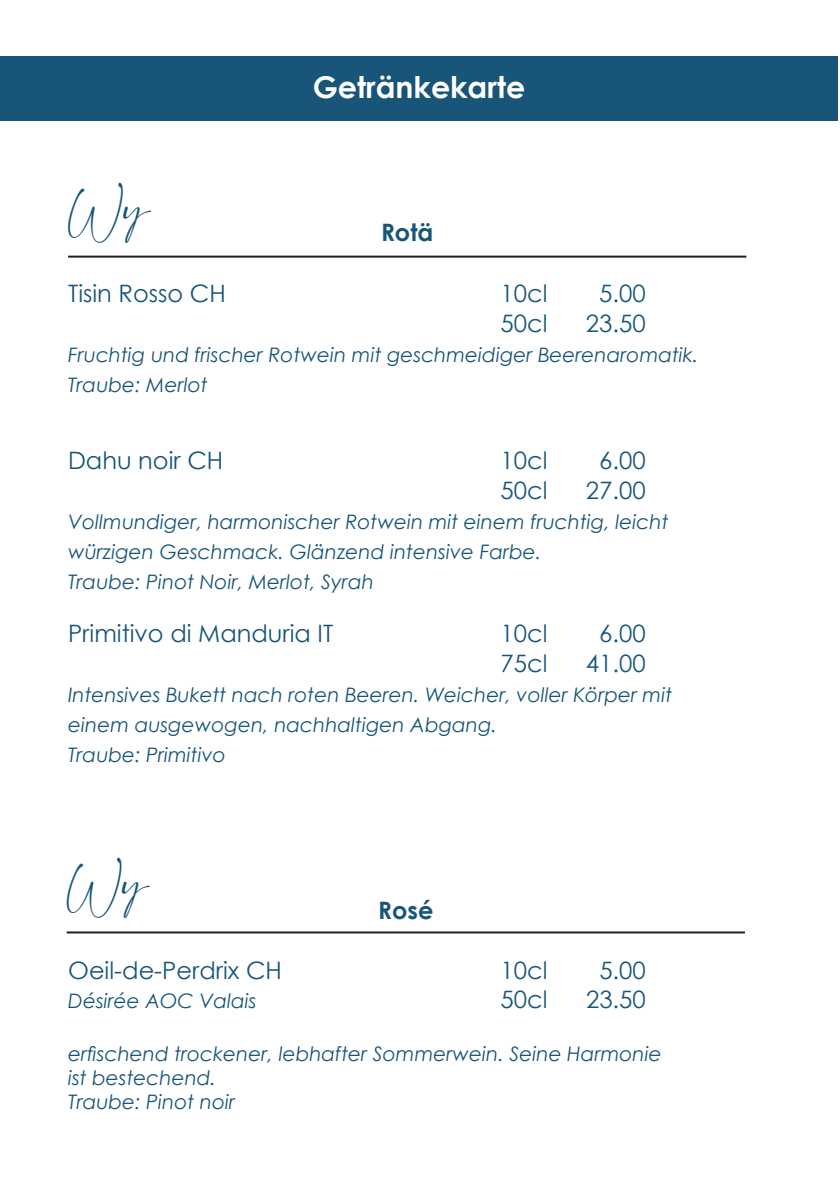
<style>
.page{position:relative;width:840px;height:1191px;background:#fff}
.page>*{position:absolute;margin:0;border:0;box-sizing:border-box;transform-origin:0 0}
.t1{font:700 30px "Century Gothic";color:#fff}
.t2{font:30px "Amalfi Coast";color:#175579}
.t3{font:24px "Century Gothic";color:#175579}
.t4{font:24px "Century Gothic";color:#185579}
.t5{font:700 24px "Century Gothic";color:#175579}
.t6{font:italic 20px/30px "Century Gothic";color:#175579}
.t7{font:italic 20px/24px "Century Gothic";color:#185579}
</style>
<div class="page">
<div style="left:0;top:57px;width:837px;height:64px;background:#185579"></div>
<hr style="left:68px;top:256px;width:678px;height:2px;background:#231f20">
<hr style="left:67px;top:931px;width:677px;height:2px;background:#231f20">
<h1 class="t2" style="left:68px;top:191px;width:84px">Wy</h1>
<h1 class="t1" style="left:312px;top:64px;width:214px">Getränkekarte</h1>
<p class="t5" style="left:381px;top:214px;width:54px">Rotä</p>
<p class="t3" style="left:68px;top:276px;width:159px">Tisin Rosso CH</p>
<p class="t3" style="left:500px;top:276px;width:48px">10cl</p>
<p class="t3" style="left:599px;top:276px;width:48px">5.00</p>
<p class="t3" style="left:500px;top:306px;width:48px">50cl</p>
<p class="t3" style="left:585px;top:306px;width:61px">23.50</p>
<p class="t6" style="left:68px;top:339px;width:631px">Fruchtig und frischer Rotwein mit geschmeidiger Beerenaromatik.<br>Traube: Merlot</p>
<p class="t3" style="left:68px;top:443px;width:157px">Dahu noir CH</p>
<p class="t3" style="left:500px;top:443px;width:48px">10cl</p>
<p class="t3" style="left:599px;top:443px;width:48px">6.00</p>
<p class="t3" style="left:500px;top:473px;width:48px">50cl</p>
<p class="t3" style="left:585px;top:473px;width:61px">27.00</p>
<p class="t6" style="left:68px;top:506px;width:601px">Vollmundiger, harmonischer Rotwein mit einem fruchtig, leicht würzigen Geschmack. Glänzend intensive Farbe.<br>Traube: Pinot Noir, Merlot, Syrah</p>
<p class="t3" style="left:68px;top:616px;width:266px">Primitivo di Manduria IT</p>
<p class="t3" style="left:500px;top:616px;width:48px">10cl</p>
<p class="t3" style="left:599px;top:616px;width:48px">6.00</p>
<p class="t3" style="left:500px;top:646px;width:48px">75cl</p>
<p class="t3" style="left:585px;top:646px;width:61px">41.00</p>
<p class="t6" style="left:68px;top:679px;width:605px">Intensives Bukett nach roten Beeren. Weicher, voller Körper mit einem ausgewogen, nachhaltigen Abgang.<br>Traube: Primitivo</p>
<h1 class="t2" style="left:67px;top:866px;width:84px">Wy</h1>
<p class="t5" style="left:378px;top:892px;width:57px">Rosé</p>
<p class="t4" style="left:68px;top:953px;width:215px">Oeil-de-Perdrix CH</p>
<p class="t4" style="left:500px;top:953px;width:48px">10cl</p>
<p class="t4" style="left:599px;top:953px;width:48px">5.00</p>
<p class="t7" style="left:68px;top:988px;width:190px">Désirée AOC Valais</p>
<p class="t4" style="left:500px;top:982px;width:48px">50cl</p>
<p class="t4" style="left:585px;top:982px;width:61px">23.50</p>
<p class="t7" style="left:68px;top:1041px;width:595px">erfischend trockener, lebhafter Sommerwein. Seine Harmonie ist bestechend.<br>Traube: Pinot noir</p>
</div>
